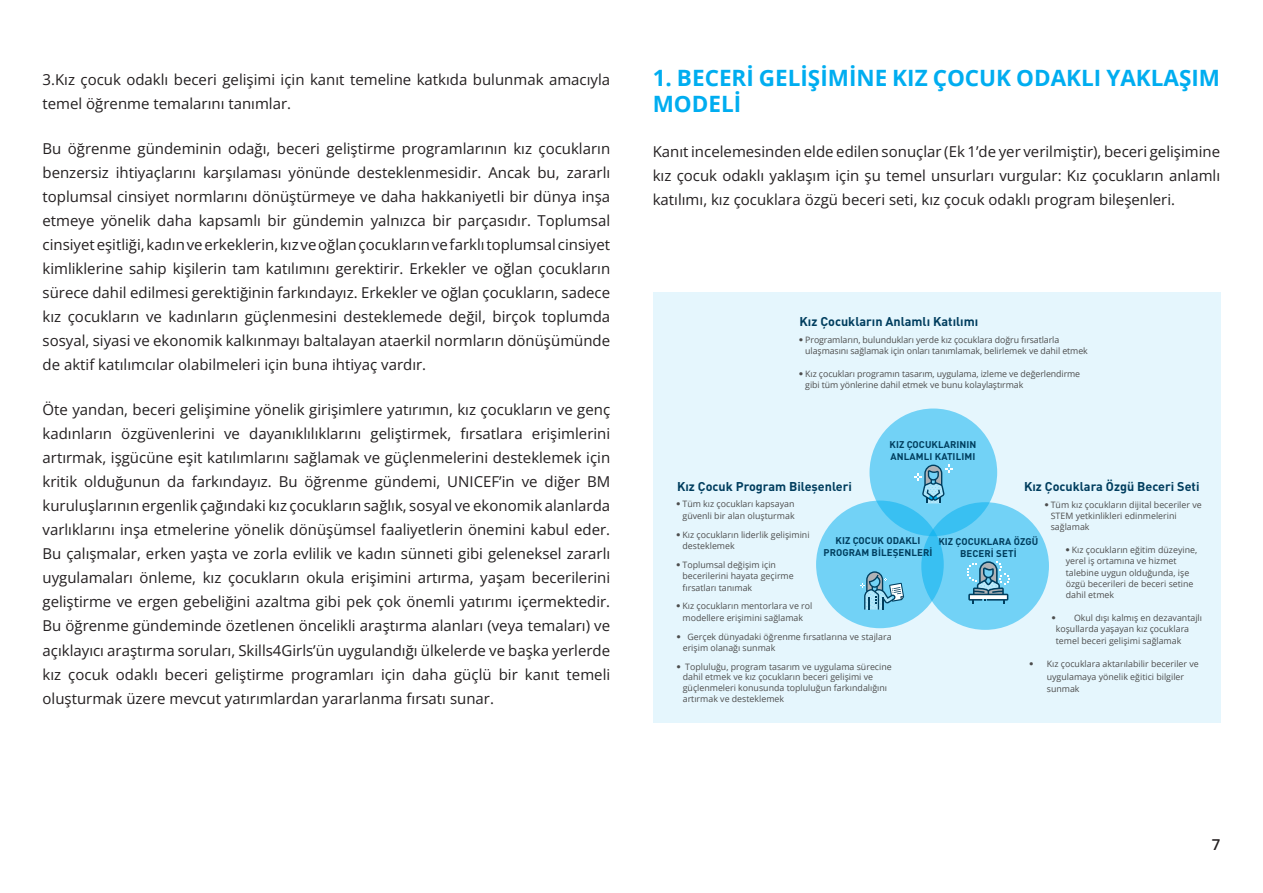
<style>
.page{position:relative;width:1263px;height:893px;background:#fff}
.page>*{position:absolute;margin:0;border:0;box-sizing:border-box;transform-origin:0 0}
.t1{font:700 22.5px/25.5px "Open Sans";color:#00adf0}
.t2{font:15px/24px "Open Sans";color:#231f20;text-align:justify}
.t3{font:600 15px "Open Sans";color:#231f20}
.t4{font:700 12.6px "DIN Pro";color:#003d5e}
.t5{font:700 9.75px/11.7px "DIN Pro";letter-spacing:.01em;color:#003e5e;text-align:center}
.t6{font:8.85px/11.4px "Open Sans";color:#4d4d4d}
.s1{font-family:"Univers"}
</style>
<div class="page">
<div style="left:653px;top:292px;width:568px;height:430px;background:#e5f6fd"></div>
<div style="left:869px;top:408px;width:128px;height:128px;background:#72d2f6;border-radius:50%"></div>
<svg style="left:915px;top:465px;width:37px;height:39px"></svg>
<svg style="left:921px;top:502px;width:128px;height:128px;background:#6dd0f5"></svg>
<svg style="left:967px;top:561px;width:43px;height:43px;background:#73b2cc"></svg>
<svg style="left:816px;top:501px;width:128px;height:127px;background:#67cef5"></svg>
<svg style="left:860px;top:571px;width:44px;height:39px;background:#71b5d1"></svg>
<p class="t2" style="left:43px;top:67px;width:569px">3.Kız çocuk odaklı beceri gelişimi için kanıt temeline katkıda bulunmak amacıyla temel öğrenme temalarını tanımlar.</p>
<p class="t2" style="left:43px;top:136px;width:569px">Bu öğrenme gündeminin odağı, beceri geliştirme programlarının kız çocukların benzersiz ihtiyaçlarını karşılaması yönünde desteklenmesidir. Ancak bu, zararlı toplumsal cinsiyet normlarını dönüştürmeye ve daha hakkaniyetli bir dünya inşa etmeye yönelik daha kapsamlı bir gündemin yalnızca bir parçasıdır. Toplumsal cinsiyet eşitliği, kadın ve erkeklerin, kız ve oğlan çocukların ve farklı toplumsal cinsiyet kimliklerine sahip kişilerin tam katılımını gerektirir. Erkekler ve oğlan çocukların sürece dahil edilmesi gerektiğinin farkındayız. Erkekler ve oğlan çocukların, sadece kız çocukların ve kadınların güçlenmesini desteklemede değil, birçok toplumda sosyal, siyasi ve ekonomik kalkınmayı baltalayan ataerkil normların dönüşümünde de aktif katılımcılar olabilmeleri için buna ihtiyaç vardır.</p>
<p class="t2" style="left:43px;top:398px;width:569px">Öte yandan, beceri gelişimine yönelik girişimlere yatırımın, kız çocukların ve genç kadınların özgüvenlerini ve dayanıklılıklarını geliştirmek, fırsatlara erişimlerini artırmak, işgücüne eşit katılımlarını sağlamak ve güçlenmelerini desteklemek için kritik olduğunun da farkındayız. Bu öğrenme gündemi, UNICEF’in ve diğer BM kuruluşlarının ergenlik çağındaki kız çocukların sağlık, sosyal ve ekonomik alanlarda varlıklarını inşa etmelerine yönelik dönüşümsel faaliyetlerin önemini kabul eder.<br>Bu çalışmalar, erken yaşta ve zorla evlilik ve kadın sünneti gibi geleneksel zararlı uygulamaları önleme, kız çocukların okula erişimini artırma, yaşam becerilerini geliştirme ve ergen gebeliğini azaltma gibi pek çok önemli yatırımı içermektedir.<br>Bu öğrenme gündeminde özetlenen öncelikli araştırma alanları (veya temaları) ve açıklayıcı araştırma soruları, Skills4Girls’ün uygulandığı ülkelerde ve başka yerlerde kız çocuk odaklı beceri geliştirme programları için daha güçlü bir kanıt temeli oluşturmak üzere mevcut yatırımlardan yararlanma fırsatı sunar.</p>
<p class="t1" style="left:653px;top:65px;width:569px">1. BECERİ GELİŞİMİNE KIZ ÇOCUK ODAKLI YAKLAŞIM<br>MODELİ</p>
<p class="t2" style="left:653px;top:139px;width:569px">Kanıt incelemesinden elde edilen sonuçlar (Ek 1’de yer verilmiştir), beceri gelişimine kız çocuk odaklı yaklaşım için şu temel unsurları vurgular: Kız çocukların anlamlı katılımı, kız çocuklara özgü beceri seti, kız çocuk odaklı program bileşenleri.</p>
<h1 class="t4" style="left:799px;top:313px;width:180px">Kız Çocukların Anlamlı Katılımı</h1>
<p class="t6" style="left:805px;top:334px;width:284px;text-indent:-6px"><span class="s1">•</span> Programların, bulundukları yerde kız çocuklara doğru fırsatlarla ulaşmasını sağlamak için onları tanımlamak, belirlemek ve dahil etmek</p>
<p class="t6" style="left:805px;top:368px;width:276px;text-indent:-6px"><span class="s1">•</span> Kız çocukları programın tasarım, uygulama, izleme ve değerlendirme gibi tüm yönlerine dahil etmek ve bunu kolaylaştırmak</p>
<p class="t5" style="left:889px;top:439px;width:88px;text-align:left">KIZ ÇOCUKLARININ<br>ANLAMLI KATILIMI</p>
<h1 class="t4" style="left:1024px;top:478px;width:177px">Kız Çocuklara Özgü Beceri Seti</h1>
<p class="t6" style="left:1051px;top:498px;width:152px;text-indent:-6px"><span class="s1">•</span> Tüm kız çocukların dijital beceriler ve<br>STEM yetkinlikleri edinmelerini sağlamak</p>
<p class="t6" style="left:1066px;top:544px;width:133px"><span class="s1">•</span> Kız çocukların eğitim düzeyine, yerel iş ortamına ve hizmet talebine uygun olduğunda, işe özgü becerileri de beceri setine dahil etmek</p>
<p class="t6" style="left:1056px;top:612px;width:148px;text-indent:-4px"><span class="s1">•</span> Okul dışı kalmış en dezavantajlı koşullarda yaşayan kız çocuklara temel beceri gelişimi sağlamak</p>
<p class="t6" style="left:1047px;top:658px;width:154px;line-height:12.5px;text-indent:-17px"><span class="s1">•</span> Kız çocuklara aktarılabilir beceriler ve uygulamaya yönelik eğitici bilgiler sunmak</p>
<h1 class="t4" style="left:677px;top:478px;width:176px">Kız Çocuk Program Bileşenleri</h1>
<p class="t6" style="left:677px;top:498px;width:119px;text-align:right"><span class="s1">•</span> Tüm kız çocukları kapsayan güvenli bir alan oluşturmak</p>
<p class="t6" style="left:682px;top:528px;width:129px;text-indent:-6px"><span class="s1">•</span> Kız çocukların liderlik gelişimini desteklemek</p>
<p class="t6" style="left:682px;top:559px;width:113px;text-indent:-6px"><span class="s1">•</span> Toplumsal değişim için becerilerini hayata geçirme fırsatları tanımak</p>
<p class="t6" style="left:677px;top:600px;width:137px;text-align:center"><span class="s1">•</span> Kız çocukların mentorlara ve rol modellere erişimini sağlamak</p>
<p class="t6" style="left:683px;top:630px;width:210px;text-indent:-6px"><span class="s1">•</span> Gerçek dünyadaki öğrenme fırsatlarına ve stajlara erişim olanağı sunmak</p>
<p class="t6" style="left:683px;top:661px;width:210px;line-height:10.6px;text-indent:-6px"><span class="s1">•</span> Topluluğu, program tasarım ve uygulama sürecine dahil etmek ve kız çocukların beceri gelişimi ve güçlenmeleri konusunda topluluğun farkındalığını artırmak ve desteklemek</p>
<p class="t5" style="left:938px;top:535px;width:101px">KIZ ÇOCUKLARA ÖZGÜ<br>BECERİ SETİ</p>
<p class="t5" style="left:823px;top:534px;width:111px">KIZ ÇOCUK ODAKLI<br>PROGRAM BİLEŞENLERİ</p>
<p class="t3" style="left:1212px;top:835px;width:10px">7</p>
</div>
